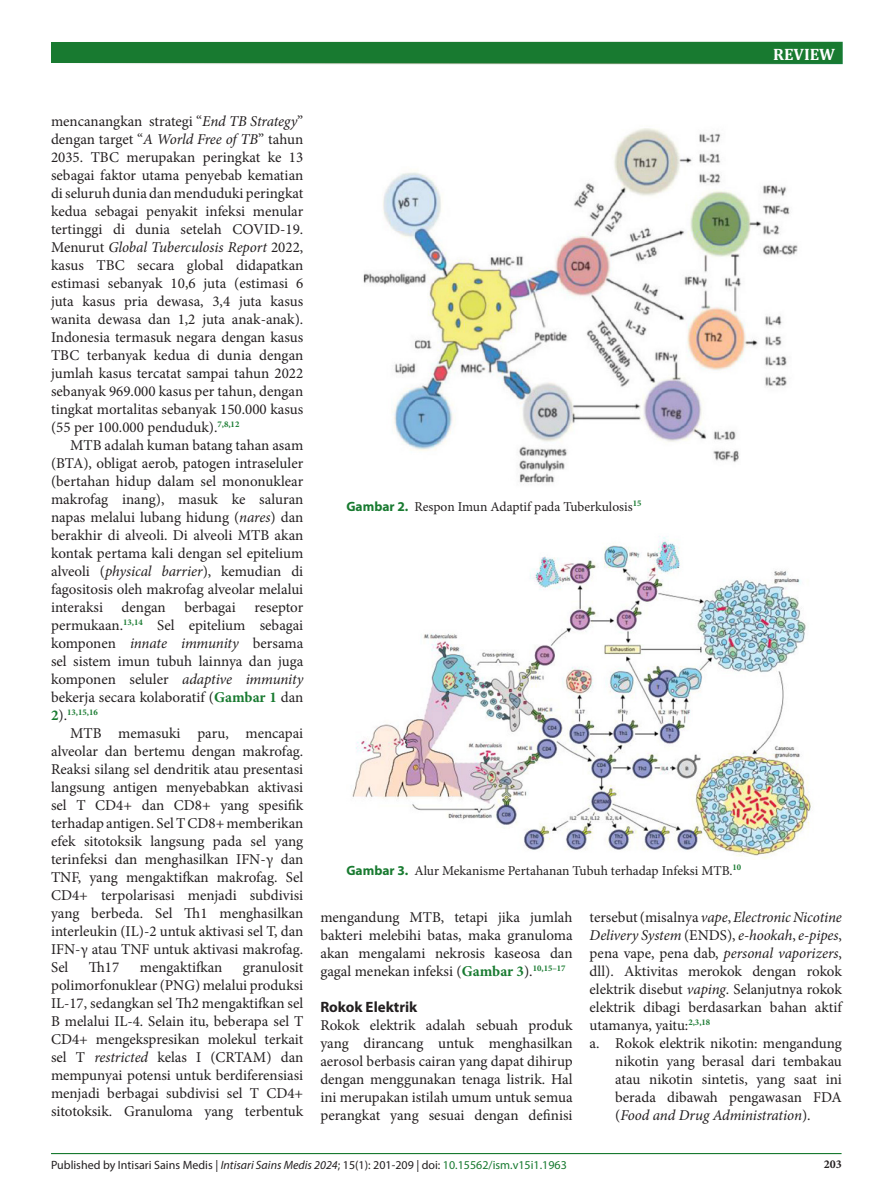
<style>
.page{position:relative;width:893px;height:1191px;background:#fff}
.page>*{position:absolute;margin:0;border:0;box-sizing:border-box;transform-origin:0 0}
.t1{font:700 16.5px "Cambria";color:#fff}
.t2{font:15px/18px "Minion Pro";color:#231f20;text-align:justify}
.sub_judul_ISM{font:700 15px "Myriad Pro";color:#231f20}
.t3{font:13.5px "Minion Pro";color:#231f20}
.t4{font:12px "Myriad Pro";color:#231f20}
.t5{font:700 12px "Minion Pro";color:#231f20}
.t6{font:700 8.7px "Minion Pro";color:#187a30}
.s1{font-style:italic}
.s2{font-weight:700;color:#187a30}
.s3{font-size:15px}
.s4{font-weight:400;font-size:15px;color:#231f20}
.s5{font-family:"Myriad Pro";font-weight:700;color:#187a30}
.s6{color:#187a30}
</style>
<div class="page">
<div style="left:51px;top:42px;width:792px;height:22px;background:#187a30"></div>
<hr style="left:51px;top:1153px;width:790px;height:1px;background:#187a30">
<img style="left:363px;top:128px;width:435px;height:355px">
<img style="left:352px;top:536px;width:459px;height:323px">
<p class="t1" style="left:773px;top:43px;width:64px">REVIEW</p>
<p class="t2" style="left:51px;top:112px;width:254px">mencanangkan strategi “<span class="s1">End TB Strategy</span>” dengan target “<span class="s1">A World Free of TB</span>” tahun 2035. TBC merupakan peringkat ke 13 sebagai faktor utama penyebab kematian di seluruh dunia dan menduduki peringkat kedua sebagai penyakit infeksi menular tertinggi di dunia setelah COVID-19.<br>Menurut <span class="s1">Global Tuberculosis Report</span> 2022, kasus TBC secara global didapatkan estimasi sebanyak 10,6 juta (estimasi 6 juta kasus pria dewasa, 3,4 juta kasus wanita dewasa dan 1,2 juta anak-anak).<br>Indonesia termasuk negara dengan kasus TBC terbanyak kedua di dunia dengan jumlah kasus tercatat sampai tahun 2022 sebanyak 969.000 kasus per tahun, dengan tingkat mortalitas sebanyak 150.000 kasus (55 per 100.000 penduduk).<sup>7,8,12</sup></p>
<p class="t2" style="left:51px;top:436px;width:254px;text-indent:19px">MTB adalah kuman batang tahan asam (BTA), obligat aerob, patogen intraseluler (bertahan hidup dalam sel mononuklear makrofag inang), masuk ke saluran napas melalui lubang hidung (<span class="s1">nares</span>) dan berakhir di alveoli. Di alveoli MTB akan kontak pertama kali dengan sel epitelium alveoli (<span class="s1">physical barrier</span>), kemudian di fagositosis oleh makrofag alveolar melalui interaksi dengan berbagai reseptor permukaan.<sup>13,14</sup> Sel epitelium sebagai komponen <span class="s1">innate immunity</span> bersama sel sistem imun tubuh lainnya dan juga komponen seluler <span class="s1">adaptive immunity </span>bekerja secara kolaboratif (<span class="s2">Gambar 1</span> dan</p>
<p class="t6" style="left:51px;top:706px;width:48px"><span class="s3">2</span><span class="s4">).</span>13,15,16</p>
<p class="t2" style="left:51px;top:724px;width:254px;text-indent:19px">MTB memasuki paru, mencapai alveolar dan bertemu dengan makrofag.<br>Reaksi silang sel dendritik atau presentasi langsung antigen menyebabkan aktivasi sel T CD4+ dan CD8+ yang spesifik terhadap antigen. Sel T CD8+ memberikan efek sitotoksik langsung pada sel yang terinfeksi dan menghasilkan IFN-γ dan TNF, yang mengaktifkan makrofag. Sel CD4+ terpolarisasi menjadi subdivisi yang berbeda. Sel Th1 menghasilkan interleukin (IL)-2 untuk aktivasi sel T, dan IFN-γ atau TNF untuk aktivasi makrofag.<br>Sel</p>
<p class="t2" style="left:89px;top:958px;width:32px">Th17</p>
<p class="t2" style="left:140px;top:958px;width:84px">mengaktifkan</p>
<p class="t2" style="left:51px;top:958px;width:254px;text-indent:192px">granulosit polimorfonuklear (PNG) melalui produksi IL-17, sedangkan sel Th2 mengaktifkan sel B melalui IL-4. Selain itu, beberapa sel T CD4+ mengekspresikan molekul terkait sel T <span class="s1">restricted</span> kelas I (CRTAM) dan mempunyai potensi untuk berdiferensiasi menjadi berbagai subdivisi sel T CD4+ sitotoksik. Granuloma yang terbentuk</p>
<p class="t3" style="left:346px;top:497px;width:297px"><span class="s5">Gambar 2.</span> Respon Imun Adaptif pada Tuberkulosis<sup>15</sup></p>
<p class="t3" style="left:346px;top:861px;width:396px"><span class="s5">Gambar 3.</span> Alur Mekanisme Pertahanan Tubuh terhadap Infeksi MTB.<sup>10</sup></p>
<p class="t2" style="left:320px;top:908px;width:254px">mengandung MTB, tetapi jika jumlah bakteri melebihi batas, maka granuloma akan mengalami nekrosis kaseosa dan gagal menekan infeksi (<span class="s2">Gambar 3</span>).<sup>10,15–17</sup></p>
<p class="sub_judul_ISM" style="left:320px;top:997px;width:98px">Rokok Elektrik</p>
<p class="t2" style="left:320px;top:1016px;width:254px">Rokok elektrik adalah sebuah produk yang dirancang untuk menghasilkan aerosol berbasis cairan yang dapat dihirup dengan menggunakan tenaga listrik. Hal ini merupakan istilah umum untuk semua perangkat yang sesuai dengan definisi</p>
<p class="t2" style="left:590px;top:908px;width:254px">tersebut (misalnya <span class="s1">vape</span>, <span class="s1">Electronic Nicotine Delivery System</span> (ENDS), <span class="s1">e-hookah</span>, <span class="s1">e-pipes</span>, pena vape, pena dab, <span class="s1">personal vaporizers</span>, dll). Aktivitas merokok dengan rokok elektrik disebut <span class="s1">vaping</span>. Selanjutnya rokok elektrik dibagi berdasarkan bahan aktif utamanya, yaitu:<sup>2,3,18</sup></p>
<p class="t2" style="left:615px;top:1034px;width:228px;text-indent:-26px">a. Rokok elektrik nikotin: mengandung nikotin yang berasal dari tembakau atau nikotin sintetis, yang saat ini berada dibawah pengawasan FDA (<span class="s1">Food and Drug Administration</span>).</p>
<p class="t4" style="left:51px;top:1157px;width:517px">Published by Intisari Sains Medis | <span class="s1">Intisari Sains Medis 2024</span>; 15(1): 201-209 | doi: <span class="s6">10.15562/ism.v15i1.1963</span></p>
<p class="t5" style="left:824px;top:1156px;width:19px">203</p>
</div>
